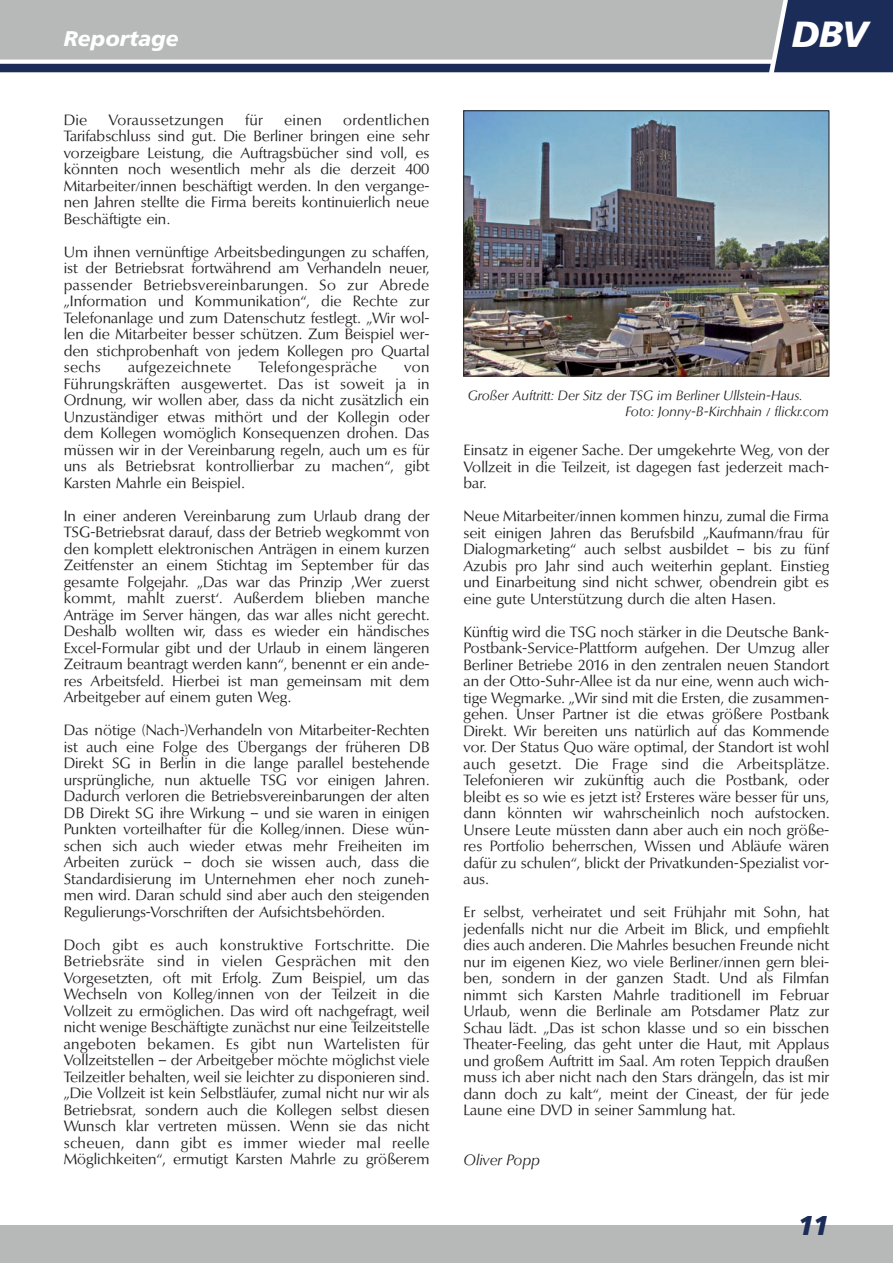
<style>
.page{position:relative;width:893px;height:1263px;background:#fff}
.page>*{position:absolute;margin:0;border:0;box-sizing:border-box;transform-origin:0 0}
.t1{font:italic 900 36px "Frutiger BQ";color:#fff}
.t2{font:italic 900 27px "Frutiger BQ";color:#1a2c57}
.t3{font:italic 900 21px "Frutiger BQ";color:#fff}
.t4{font:15px/16.5px "Optima BQ";color:#231f20;text-align:justify}
.t5{font:15px "Optima BQ";letter-spacing:.02em;color:#231f20}
.t6{font:italic 15px "Optima BQ";color:#231f20}
.t7{font:italic 13.5px/16.5px "Optima BQ";color:#231f20}
</style>
<div class="page">
<svg style="left:0;top:0;width:893px;height:72px;background:#425174"></svg>
<div style="left:0;top:0;width:785px;height:60px;background:#b7b8b8"></div>
<div style="left:0;top:1225px;width:893px;height:38px;background:#b7b8b8"></div>
<img style="left:465px;top:113px;width:362px;height:261px">
<div style="left:463px;top:111px;width:366px;height:265px;border:1px solid #231f20"></div>
<p class="t3" style="left:64px;top:28px;width:117px">Reportage</p>
<p class="t1" style="left:792px;top:14px;width:77px">DBV</p>
<p class="t4" style="left:64px;top:112px;width:367px;text-indent:279px">ordentlichen Tarifabschluss sind gut. Die Berliner bringen eine sehr vorzeigbare Leistung, die Auftragsbücher sind voll, es könnten noch wesentlich mehr als die derzeit 400<br>Mitarbeiter/innen beschäftigt werden. In den vergange&shy;nen Jahren stellte die Firma bereits kontinuierlich neue Beschäftigte ein.</p>
<p class="t4" style="left:64px;top:244px;width:367px">Um ihnen vernünftige Arbeitsbedingungen zu schaffen, ist der Betriebsrat fortwährend am Verhandeln neuer, passender Betriebsvereinbarungen. So zur Abrede „Information und Kommunikation“, die Rechte zur Telefonanlage und zum Datenschutz festlegt. „Wir wol&shy;len die Mitarbeiter besser schützen. Zum Beispiel wer&shy;den stichprobenhaft von jedem Kollegen pro Quartal sechs</p>
<p class="t4" style="left:64px;top:112px;width:25px">Die</p>
<p class="t5" style="left:108px;top:112px;width:117px">Voraussetzungen</p>
<p class="t4" style="left:245px;top:112px;width:19px">für</p>
<p class="t4" style="left:284px;top:112px;width:39px">einen</p>
<p class="t5" style="left:128px;top:359px;width:105px">aufgezeichnete</p>
<p class="t5" style="left:259px;top:359px;width:120px">Telefongespräche</p>
<p class="t4" style="left:64px;top:359px;width:367px;text-indent:340px">von Führungskräften ausgewertet. Das ist soweit ja in Ordnung, wir wollen aber, dass da nicht zusätzlich ein Unzuständiger etwas mithört und der Kollegin oder dem Kollegen womöglich Konsequenzen drohen. Das müssen wir in der Vereinbarung regeln, auch um es für uns als Betriebsrat kontrollierbar zu machen“, gibt Karsten Mahrle ein Beispiel.</p>
<p class="t4" style="left:64px;top:508px;width:367px">In einer anderen Vereinbarung zum Urlaub drang der TSG-Betriebsrat darauf, dass der Betrieb wegkommt von den komplett elektronischen Anträgen in einem kurzen Zeitfenster an einem Stichtag im September für das gesamte Folgejahr. „Das war das Prinzip ‚Wer zuerst kommt, mahlt zuerst‘. Außerdem blieben manche Anträge im Server hängen, das war alles nicht gerecht.<br>Deshalb wollten wir, dass es wieder ein händisches Excel-Formular gibt und der Urlaub in einem längeren Zeitraum beantragt werden kann“, benennt er ein ande&shy;res Arbeitsfeld. Hierbei ist man gemeinsam mit dem Arbeitgeber auf einem guten Weg.</p>
<p class="t4" style="left:64px;top:722px;width:367px">Das nötige (Nach-)Verhandeln von Mitarbeiter-Rechten ist auch eine Folge des Übergangs der früheren DB Direkt SG in Berlin in die lange parallel bestehende ursprüngliche, nun aktuelle TSG vor einigen Jahren.<br>Dadurch verloren die Betriebsvereinbarungen der alten DB Direkt SG ihre Wirkung – und sie waren in einigen Punkten vorteilhafter für die Kolleg/innen. Diese wün&shy;schen sich auch wieder etwas mehr Freiheiten im Arbeiten zurück – doch sie wissen auch, dass die Standardisierung im Unternehmen eher noch zuneh&shy;men wird. Daran schuld sind aber auch den steigenden Regulierungs-Vorschriften der Aufsichtsbehörden.</p>
<p class="t4" style="left:64px;top:937px;width:367px">Doch gibt es auch konstruktive Fortschritte. Die Betriebsräte sind in vielen Gesprächen mit den Vorgesetzten, oft mit Erfolg. Zum Beispiel, um das Wechseln von Kolleg/innen von der Teilzeit in die Vollzeit zu ermöglichen. Das wird oft nachgefragt, weil nicht wenige Beschäftigte zunächst nur eine Teilzeitstelle angeboten bekamen. Es gibt nun Wartelisten für Vollzeitstellen – der Arbeitgeber möchte möglichst viele Teilzeitler behalten, weil sie leichter zu disponieren sind. „Die Vollzeit ist kein Selbstläufer, zumal nicht nur wir als Betriebsrat, sondern auch die Kollegen selbst diesen Wunsch klar vertreten müssen. Wenn sie das nicht scheuen, dann gibt es immer wieder mal reelle Möglichkeiten“, ermutigt Karsten Mahrle zu größerem</p>
<p class="t7" style="left:626px;top:387px;width:205px;text-indent:-158px">Großer Auftritt: Der Sitz der TSG im Berliner Ullstein-Haus.<br>Foto: Jonny-B-Kirchhain / flickr.com</p>
<p class="t4" style="left:463px;top:442px;width:367px">Einsatz in eigener Sache. Der umgekehrte Weg, von der Vollzeit in die Teilzeit, ist dagegen fast jederzeit mach&shy;bar.</p>
<p class="t4" style="left:463px;top:508px;width:367px">Neue Mitarbeiter/innen kommen hinzu, zumal die Firma seit einigen Jahren das Berufsbild „Kaufmann/frau für Dialogmarketing“ auch selbst ausbildet – bis zu fünf Azubis pro Jahr sind auch weiterhin geplant. Einstieg und Einarbeitung sind nicht schwer, obendrein gibt es eine gute Unterstützung durch die alten Hasen.</p>
<p class="t4" style="left:463px;top:624px;width:367px">Künftig wird die TSG noch stärker in die Deutsche Bank-Postbank-Service-Plattform aufgehen. Der Umzug aller Berliner Betriebe 2016 in den zentralen neuen Standort an der Otto-Suhr-Allee ist da nur eine, wenn auch wich&shy;tige Wegmarke. „Wir sind mit die Ersten, die zusammen&shy;gehen. Unser Partner ist die etwas größere Postbank Direkt. Wir bereiten uns natürlich auf das Kommende vor. Der Status Quo wäre optimal, der Standort ist wohl auch gesetzt. Die Frage sind die Arbeitsplätze.<br>Telefonieren wir zukünftig auch die Postbank, oder bleibt es so wie es jetzt ist? Ersteres wäre besser für uns, dann könnten wir wahrscheinlich noch aufstocken.<br>Unsere Leute müssten dann aber auch ein noch größe&shy;res Portfolio beherrschen, Wissen und Abläufe wären dafür zu schulen“, blickt der Privatkunden-Spezialist vor&shy;aus.</p>
<p class="t4" style="left:464px;top:904px;width:367px">Er selbst, verheiratet und seit Frühjahr mit Sohn, hat jedenfalls nicht nur die Arbeit im Blick, und empfiehlt dies auch anderen. Die Mahrles besuchen Freunde nicht nur im eigenen Kiez, wo viele Berliner/innen gern blei&shy;ben, sondern in der ganzen Stadt. Und als Filmfan nimmt sich Karsten Mahrle traditionell im Februar Urlaub, wenn die Berlinale am Potsdamer Platz zur Schau lädt. „Das ist schon klasse und so ein bisschen Theater-Feeling, das geht unter die Haut, mit Applaus und großem Auftritt im Saal. Am roten Teppich draußen muss ich aber nicht nach den Stars drängeln, das ist mir dann doch zu kalt“, meint der Cineast, der für jede Laune eine DVD in seiner Sammlung hat.</p>
<p class="t6" style="left:464px;top:1152px;width:78px">Oliver Popp</p>
<p class="t2" style="left:798px;top:1210px;width:33px">11</p>
</div>
